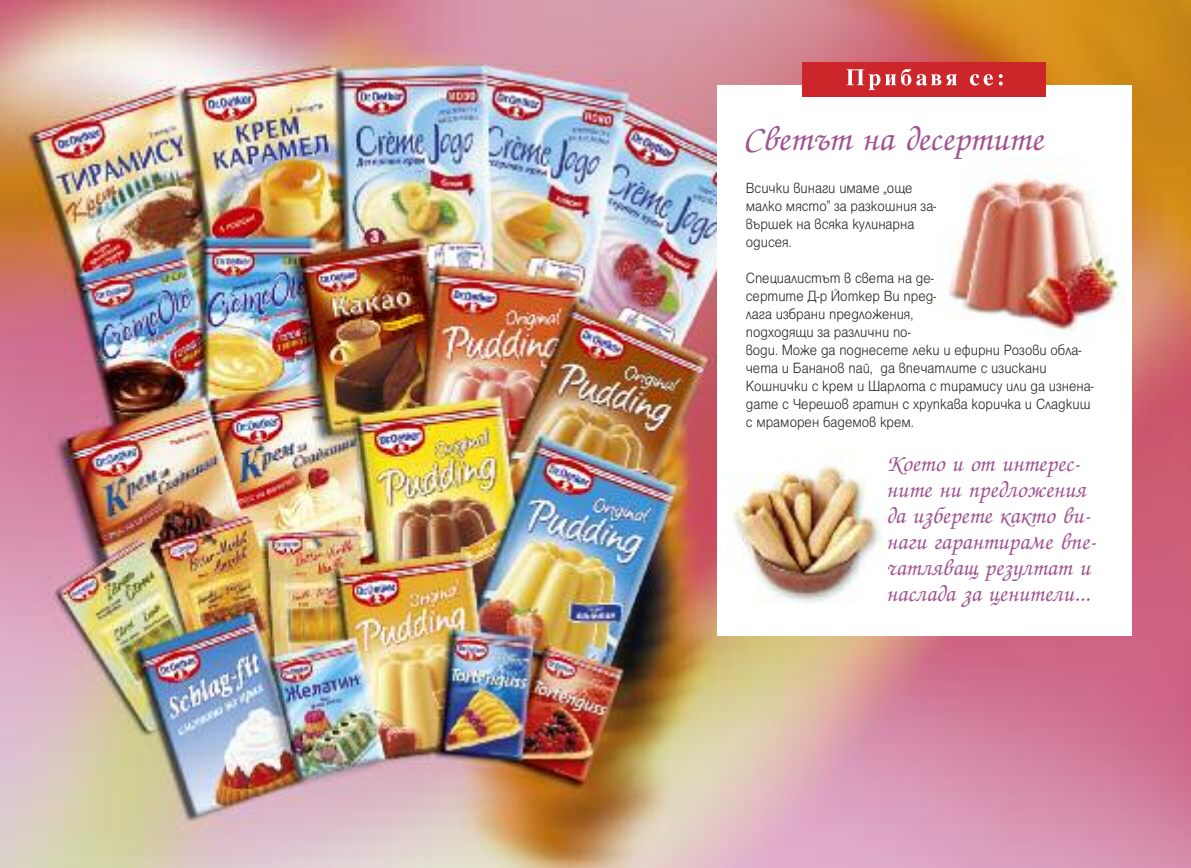
<style>
.page{position:relative;width:1191px;height:868px;background:#fff}
.page>*{position:absolute;margin:0;border:0;box-sizing:border-box;transform-origin:0 0}
.t1{font:36px "Zapf Chancery C";color:#a05491}
.t2{font:24px/26px "Zapf Chancery C";color:#a05491}
.t3{font:300 16px/18px "Helen Bg";color:#272627;scale:.9 1}
</style>
<div class="page">
<img style="left:0;top:0;width:1191px;height:867px">
<div style="left:717px;top:85px;width:414px;height:550px;background:#fff"></div>
<div style="left:802px;top:62px;width:244px;height:34px;background:#cc262b"></div>
<svg style="left:846px;top:69px;width:111px;height:21px"></svg>
<svg style="left:970px;top:74px;width:32px;height:11px"></svg>
<img style="left:936px;top:158px;width:189px;height:176px">
<img style="left:733px;top:465px;width:153px;height:138px">
<h1 class="t1" style="left:743px;top:116px;width:301px">Светът на десертите</h1>
<p class="t3" style="left:746px;top:180px;width:213px">Всички винаги имаме „още малко място” за разкошния за&shy;вършек на всяка кулинарна одисея.</p>
<p class="t3" style="left:746px;top:270px;width:388px">Специалистът в света на де-<br>сертите Д-р Йоткер Ви пред-<br>лага избрани предложения,<br>подходящи за различни по-<br>води. Може да поднесете леки и ефирни Розови обла&shy;чета и Бананов пай, да впечатлите с изискани Кошнички с крем и Шарлота с тирамису или да изнена&shy;дате с Черешов гратин с хрупкава коричка и Сладкиш с мраморен бадемов крем.</p>
<h2 class="t2" style="left:886px;top:449px;width:212px">Което и от интерес&shy;ните ни предложения да изберете както ви&shy;наги гарантираме впе&shy;чатляващ резултат и наслада за ценители...</h2>
</div>
